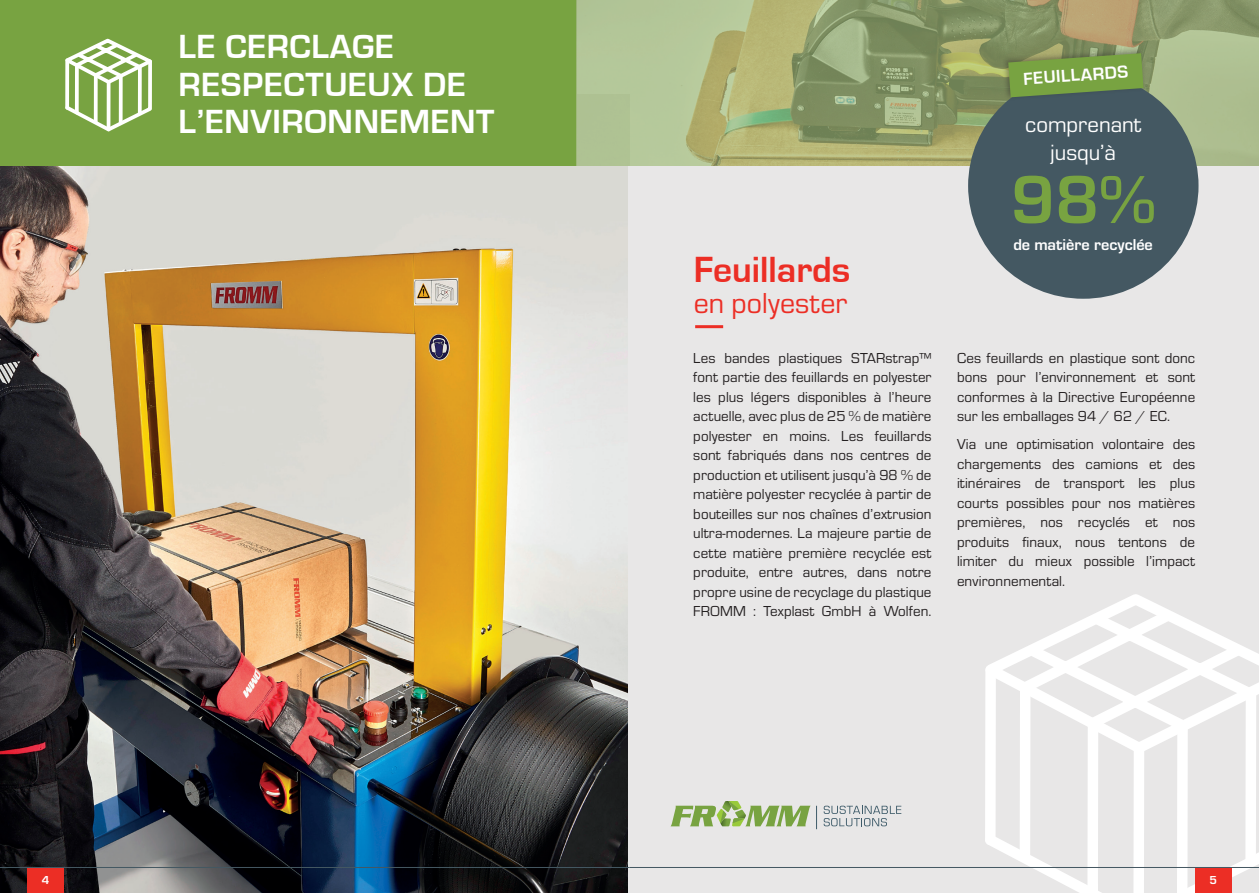
<style>
.page{position:relative;width:1259px;height:893px;background:#fff}
.page>*{position:absolute;margin:0;border:0;box-sizing:border-box;transform-origin:0 0}
.t1{font:700 70.35px "Eurostile";color:#78a341}
.t2{font:700 37.5px "Eurostile";color:#ec2e25}
.t3{font:700 34.5px/37.5px "Eurostile";letter-spacing:.02em;color:#fff}
.t4{font:30px "Eurostile";letter-spacing:.005em;color:#ec2e25}
.t5{font:22.95px/27.5px "Eurostile";color:#fff;text-align:center}
.t6{font:700 18px "Eurostile";color:#fff}
.t7{font:700 16.35px "Eurostile";color:#fff}
.t8{font:15px/19.5px "Eurostile";letter-spacing:.005em;color:#231f20;text-align:justify}
.t9{font:700 12px "Eurostile";color:#fff}
</style>
<div class="page">
<img style="left:0;top:166px;width:628px;height:727px">
<div style="left:628px;top:166px;width:631px;height:727px;background:#e8e7e7"></div>
<svg style="left:994px;top:594px;width:158px;height:69px"></svg>
<svg style="left:985px;top:663px;width:29px;height:195px"></svg>
<svg style="left:1014px;top:602px;width:245px;height:291px"></svg>
<div style="left:1023px;top:852px;width:6px;height:11px;background:#fff"></div>
<div style="left:1246px;top:857px;width:5px;height:10px;background:#fff"></div>
<div style="left:1195px;top:867px;width:36px;height:26px;background:#ec2e25"></div>
<hr style="left:629px;top:867px;width:630px;height:1px;background:#445862">
<div style="left:28px;top:867px;width:36px;height:26px;background:#ec2e25"></div>
<hr style="left:0;top:867px;width:629px;height:1px;background:#445862">
<div style="left:0;top:0;width:576px;height:166px;background:#78a341"></div>
<svg style="left:576px;top:0;width:683px;height:166px;background:#a2ad7b"></svg>
<hr style="left:695px;top:325px;width:28px;height:3px;background:#ec2e25">
<svg style="left:65px;top:38px;width:87px;height:94px"></svg>
<div style="left:968px;top:73px;width:230px;height:226px;background:#445862;border-radius:50%"></div>
<div style="left:1001px;top:47px;width:145px;height:54px;background:#231f20;opacity:.37"></div>
<svg style="left:1008px;top:53px;width:135px;height:44px;background:#739746"></svg>
<svg style="left:816px;top:806px;width:1px;height:23px"></svg>
<svg style="left:823px;top:806px;width:78px;height:20px"></svg>
<svg style="left:671px;top:801px;width:139px;height:25px"></svg>
<h3 class="t3" style="left:179px;top:29px;width:317px">LE CERCLAGE<br>RESPECTUEUX DE<br>L’ENVIRONNEMENT</h3>
<p class="t6" style="left:1022px;top:66px;width:107px;rotate:-4deg">FEUILLARDS</p>
<h3 class="t5" style="left:1025px;top:110px;width:118px">comprenant jusqu’à</h3>
<h1 class="t1" style="left:1011px;top:149px;width:146px">98%</h1>
<h2 class="t2" style="left:693px;top:250px;width:158px">Feuillards</h2>
<h3 class="t4" style="left:693px;top:283px;width:155px">en polyester</h3>
<p class="t7" style="left:1013px;top:233px;width:141px">de matière recyclée</p>
<p class="t8" style="left:693px;top:347px;width:240px">Les bandes plastiques STARstrap™ font partie des feuillards en polyester les plus légers disponibles à l’heure actuelle, avec plus de 25 % de matière polyester en moins. Les feuillards sont fabriqués dans nos centres de production et utilisent jusqu’à 98 % de matière polyester recyclée à partir de bouteilles sur nos chaînes d’extrusion ultra-modernes. La majeure partie de cette matière première recyclée est produite, entre autres, dans notre propre usine de recyclage du plastique FROMM : Texplast GmbH à Wolfen.</p>
<p class="t8" style="left:957px;top:347px;width:240px">Ces feuillards en plastique sont donc bons pour l’environnement et sont conformes à la Directive Européenne sur les emballages 94 / 62 / EC.</p>
<p class="t8" style="left:957px;top:434px;width:240px">Via une optimisation volontaire des chargements des camions et des itinéraires de transport les plus courts possibles pour nos matières premières, nos recyclés et nos produits finaux, nous tentons de limiter du mieux possible l’impact environnemental.</p>
<p class="t9" style="left:42px;top:872px;width:9px">4</p>
<p class="t9" style="left:1209px;top:872px;width:9px">5</p>
</div>
